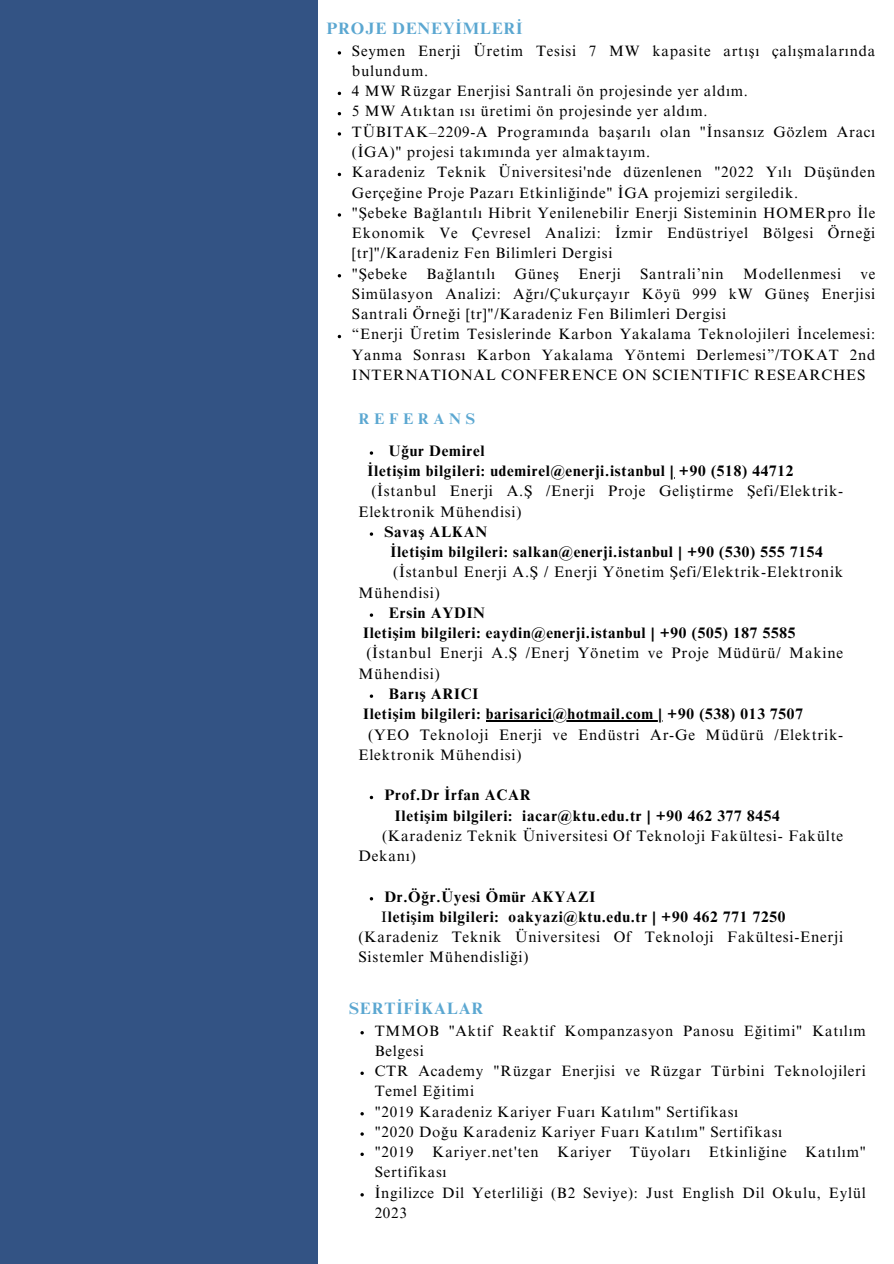
<style>
.page{position:relative;width:894px;height:1264px;background:#fff}
.page>*{position:absolute;margin:0;border:0;box-sizing:border-box;transform-origin:0 0}
.t1{font:700 16.5px "Times NRMT Pro";letter-spacing:.05em;color:#5ba7d1}
.t2{font:700 15.45px "Times NRMT Pro";letter-spacing:.3em;color:#5ba7d1}
.t3{font:15.15px/20.2px "Times NRMT Pro";letter-spacing:.05em;color:#000}
.t4{font:700 15.15px "Times NRMT Pro";letter-spacing:.05em;color:#000}
.t5{font:15px/20.2px "Times NRMT Pro";letter-spacing:.05em;color:#000}
.s1{font-weight:700}
.s2{font-weight:400}
</style>
<div class="page">
<div style="left:0;top:0;width:317px;height:1263px;background:#335384"></div>
<svg style="left:369px;top:451px;width:4px;height:4px"></svg>
<svg style="left:369px;top:532px;width:4px;height:4px"></svg>
<svg style="left:369px;top:613px;width:4px;height:4px"></svg>
<svg style="left:369px;top:694px;width:4px;height:4px"></svg>
<hr style="left:485px;top:720px;width:177px;height:1px;background:#000">
<svg style="left:337px;top:51px;width:4px;height:4px"></svg>
<svg style="left:337px;top:132px;width:4px;height:4px"></svg>
<svg style="left:337px;top:213px;width:4px;height:4px"></svg>
<svg style="left:360px;top:1031px;width:4px;height:3px"></svg>
<svg style="left:360px;top:1112px;width:4px;height:3px"></svg>
<svg style="left:360px;top:1193px;width:4px;height:3px"></svg>
<p class="t1" style="left:326px;top:22px;width:197px">PROJE DENEYİMLERİ</p>
<p class="t5" style="left:352px;top:42px;width:524px">Seymen Enerji Üretim Tesisi 7 MW kapasite artışı çalışmalarında bulundum.</p>
<p class="t5" style="left:352px;top:83px;width:397px">4 MW Rüzgar Enerjisi Santrali ön projesinde yer aldım.</p>
<p class="t5" style="left:352px;top:103px;width:357px">5 MW Atıktan ısı üretimi ön projesinde yer aldım.</p>
<p class="t5" style="left:352px;top:123px;width:524px">TÜBITAK–2209-A Programında başarılı olan "İnsansız Gözlem Aracı (İGA)" projesi takımında yer almaktayım.</p>
<p class="t5" style="left:352px;top:164px;width:524px">Karadeniz Teknik Üniversitesi'nde düzenlenen "2022 Yılı Düşünden<br>Gerçeğine Proje Pazarı Etkinliğinde" İGA projemizi sergiledik.</p>
<p class="t5" style="left:352px;top:204px;width:524px;text-align:justify">"Şebeke Bağlantılı Hibrit Yenilenebilir Enerji Sisteminin HOMERpro İle Ekonomik Ve Çevresel Analizi: İzmir Endüstriyel Bölgesi Örneği [tr]"/Karadeniz Fen Bilimleri Dergisi</p>
<p class="t5" style="left:352px;top:265px;width:57px">"Şebeke</p>
<p class="t5" style="left:426px;top:265px;width:70px">Bağlantılı</p>
<p class="t5" style="left:514px;top:265px;width:46px">Güneş</p>
<p class="t5" style="left:578px;top:265px;width:44px">Enerji</p>
<p class="t5" style="left:640px;top:265px;width:85px">Santrali’nin</p>
<p class="t5" style="left:742px;top:265px;width:99px">Modellenmesi</p>
<p class="t5" style="left:352px;top:265px;width:524px;text-align:justify;text-indent:508px">ve Simülasyon Analizi: Ağrı/Çukurçayır Köyü 999 kW Güneş Enerjisi Santrali Örneği [tr]"/Karadeniz Fen Bilimleri Dergisi</p>
<p class="t5" style="left:352px;top:326px;width:524px;text-align:justify">“Enerji Üretim Tesislerinde Karbon Yakalama Teknolojileri İncelemesi:<br>Yanma Sonrası Karbon Yakalama Yöntemi Derlemesi”/TOKAT 2nd INTERNATIONAL CONFERENCE ON SCIENTIFIC RESEARCHES</p>
<h1 class="t2" style="left:358px;top:412px;width:118px">REFERANS</h1>
<p class="t4" style="left:389px;top:445px;width:97px">Uğur Demirel</p>
<p class="t4" style="left:367px;top:465px;width:427px">İletişim bilgileri: udemirel@enerji.istanbul | +90 (518) 44712</p>
<p class="t3" style="left:371px;top:483px;width:473px">(İstanbul Enerji A.Ş /Enerji Proje Geliştirme Şefi/Elektrik-</p>
<p class="t3" style="left:358px;top:503px;width:164px;text-align:center">Elektronik Mühendisi)<br><span class="s1">Savaş ALKAN</span></p>
<p class="t4" style="left:390px;top:546px;width:434px">İletişim bilgileri: salkan@enerji.istanbul | +90 (530) 555 7154</p>
<p class="t3" style="left:358px;top:564px;width:486px;text-indent:35px">(İstanbul Enerji A.Ş / Enerji Yönetim Şefi/Elektrik-Elektronik<br>Mühendisi)</p>
<p class="t4" style="left:389px;top:607px;width:98px">Ersin AYDIN</p>
<p class="t4" style="left:363px;top:627px;width:434px">Iletişim bilgileri: eaydin@enerji.istanbul | +90 (505) 187 5585</p>
<h1 class="t3" style="left:358px;top:645px;width:486px;text-indent:8px">(İstanbul Enerji A.Ş /Enerj Yönetim ve Proje Müdürü/ Makine<br>Mühendisi)</h1>
<p class="t4" style="left:389px;top:688px;width:91px">Barış ARICI</p>
<p class="t4" style="left:363px;top:708px;width:441px">Iletişim bilgileri: barisarici@hotmail.com | +90 (538) 013 7507</p>
<p class="t3" style="left:358px;top:726px;width:486px;text-indent:10px">(YEO Teknoloji Enerji ve Endüstri Ar-Ge Müdürü /Elektrik-<br>Elektronik Mühendisi)</p>
<p class="t4" style="left:384px;top:789px;width:148px">Prof.Dr İrfan ACAR</p>
<p class="t4" style="left:395px;top:809px;width:386px">Iletişim bilgileri: iacar@ktu.edu.tr | +90 462 377 8454</p>
<p class="t3" style="left:358px;top:827px;width:486px;text-indent:24px">(Karadeniz Teknik Üniversitesi Of Teknoloji Fakültesi- Fakülte<br>Dekanı)</p>
<p class="t4" style="left:384px;top:890px;width:212px">Dr.Öğr.Üyesi Ömür AKYAZI</p>
<p class="t4" style="left:381px;top:911px;width:405px"><span class="s2">I</span>letişim bilgileri: oakyazi@ktu.edu.tr | +90 462 771 7250</p>
<p class="t3" style="left:358px;top:928px;width:486px">(Karadeniz Teknik Üniversitesi Of Teknoloji Fakültesi-Enerji<br>Sistemler Mühendisliği)</p>
<h1 class="t1" style="left:349px;top:1001px;width:135px">SERTİFİKALAR</h1>
<p class="t5" style="left:374px;top:1022px;width:492px">TMMOB "Aktif Reaktif Kompanzasyon Panosu Eğitimi" Katılım<br>Belgesi</p>
<p class="t5" style="left:374px;top:1062px;width:492px">CTR Academy "Rüzgar Enerjisi ve Rüzgar Türbini Teknolojileri<br>Temel Eğitimi</p>
<p class="t5" style="left:374px;top:1103px;width:365px">"2019 Karadeniz Kariyer Fuarı Katılım" Sertifikası</p>
<p class="t5" style="left:374px;top:1123px;width:409px">"2020 Doğu Karadeniz Kariyer Fuarı Katılım" Sertifikası</p>
<p class="t5" style="left:374px;top:1143px;width:492px">"2019 Kariyer.net'ten Kariyer Tüyoları Etkinliğine Katılım"<br>Sertifikası</p>
<p class="t5" style="left:374px;top:1184px;width:492px">İngilizce Dil Yeterliliği (B2 Seviye): Just English Dil Okulu, Eylül<br>2023</p>
</div>
